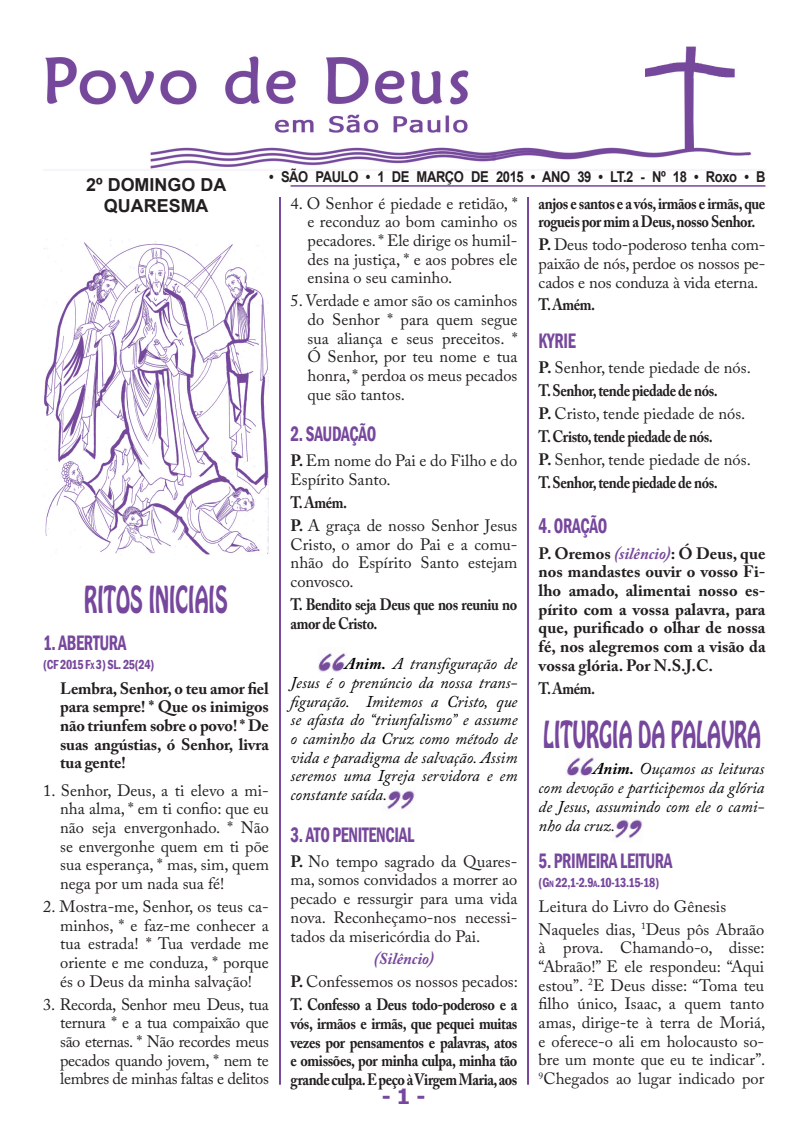
<style>
.page{position:relative;width:808px;height:1127px;background:#fff}
.page>*{position:absolute;margin:0;border:0;box-sizing:border-box;transform-origin:0 0}
.capítulo{font:32.85px "Hobo Std";color:#76479c;scale:.6 1}
.Titulo{font:600 condensed 21.45px "Franklin Gothic";letter-spacing:-.02em;color:#76479c;scale:.79 1}
.t1{font:700 21px "Tahoma";color:#76479c}
.Título_MISSA{font:700 18px "Arial";color:#231f20}
.Texto{font:16.5px/18.8px "Adobe Caslon Pro";color:#231f20;text-align:justify}
.Música{font:16.5px/18.8px "Adobe Caslon Pro";color:#231f20;text-align:justify}
.Todos{font:700 16.5px/18.8px "Adobe Caslon Pro";letter-spacing:-.03em;color:#231f20;scale:.87 1}
.Comentários{font:italic 16.5px/18.8px "Adobe Caslon Pro";color:#000;text-align:justify}
.Texto-2{font:700 16.5px/18.8px "Adobe Caslon Pro";color:#231f20;text-align:justify}
.Refrão{font:700 16.5px/18.8px "Adobe Caslon Pro";letter-spacing:-.01em;color:#231f20;text-align:justify}
.Texto-3{font:italic 700 16.5px "Adobe Caslon Pro";color:#76479c}
.Data_da_Celebração{font:700 15px "Arial";letter-spacing:-.03em;color:#231f20;scale:.87 1}
.sub_título{font:600 condensed 13.5px "Franklin Gothic";letter-spacing:-.03em;color:#76479c;scale:.91 1}
.s1{font-weight:700}
.s2{font-style:italic;color:#76479c}
.s3{font-size:9.45px}
</style>
<div class="page">
<hr style="left:279px;top:43px;width:2px;height:1041px;background:#76479c">
<hr style="left:527px;top:43px;width:2px;height:1041px;background:#76479c">
<img style="left:615px;top:819px;width:28px;height:20px">
<img style="left:566px;top:757px;width:28px;height:19px">
<img style="left:318px;top:653px;width:28px;height:19px">
<img style="left:387px;top:790px;width:28px;height:20px">
<div style="left:268px;top:163px;width:281px;height:33px;background:#fff"></div>
<img style="left:45px;top:43px;width:707px;height:127px">
<hr style="left:291px;top:185px;width:474px;height:2px;background:#76479c">
<img style="left:44px;top:240px;width:225px;height:315px">
<p class="Data_da_Celebração" style="left:269px;top:166px;width:572px">• SÃO PAULO • 1 DE MARÇO DE 2015 • ANO 39 • LT.2 - Nº 18 • Roxo • B</p>
<p class="Título_MISSA" style="left:86px;top:173px;width:142px">2º DOMINGO DA</p>
<p class="Título_MISSA" style="left:104px;top:194px;width:106px">QUARESMA</p>
<p class="Música" style="left:308px;top:193px;width:211px;text-indent:-17px">4. O Senhor é piedade e retidão, * e reconduz ao bom caminho os pecadores. * Ele dirige os humil&shy;des na justiça, * e aos pobres ele ensina o seu caminho.</p>
<p class="Música" style="left:308px;top:291px;width:211px;text-indent:-17px">5. Verdade e amor são os caminhos do Senhor * para quem segue sua aliança e seus preceitos. * Ó Senhor, por teu nome e tua honra, * perdoa os meus pecados que são tantos.</p>
<p class="Titulo" style="left:291px;top:420px;width:110px">2. SAUDAÇÃO</p>
<p class="Texto" style="left:291px;top:451px;width:228px"><span class="s1">P.</span> Em nome do Pai e do Filho e do<br>Espírito Santo.</p>
<p class="Todos" style="left:291px;top:493px;width:67px">T. Amém.</p>
<p class="Texto" style="left:291px;top:516px;width:228px"><span class="s1">P.</span> A graça de nosso Senhor Jesus Cristo, o amor do Pai e a comu&shy;nhão do Espírito Santo estejam convosco.</p>
<p class="Todos" style="left:291px;top:595px;width:262px">T. Bendito seja Deus que nos reuniu no amor de Cristo.</p>
<p class="Comentários" style="left:291px;top:654px;width:228px;text-indent:54px"><span class="s1">Anim.</span> A transfiguração de Jesus é o prenúncio da nossa trans&shy;figuração. Imitemos a Cristo, que se afasta do “triunfalismo” e assume o caminho da Cruz como método de vida e paradigma de salvação. Assim seremos uma Igreja servidora e em constante saída.</p>
<p class="Titulo" style="left:291px;top:820px;width:158px">3. ATO PENITENCIAL</p>
<p class="Texto" style="left:291px;top:852px;width:228px"><span class="s1">P.</span> No tempo sagrado da Quares&shy;ma, somos convidados a morrer ao pecado e ressurgir para uma vida nova. Reconheçamo-nos necessi&shy;tados da misericórdia do Pai.</p>
<p class="Texto-3" style="left:374px;top:949px;width:62px">(Silêncio)</p>
<p class="Texto" style="left:291px;top:972px;width:229px"><span class="s1">P.</span> Confessemos os nossos pecados:</p>
<p class="Todos" style="left:291px;top:995px;width:262px;text-align:justify">T. Confesso a Deus todo-poderoso e a vós, irmãos e irmãs, que pequei muitas vezes por pensamentos e palavras, atos e omissões, por minha culpa, minha tão grande culpa. E peço à Virgem Maria, aos</p>
<p class="Todos" style="left:539px;top:193px;width:262px">anjos e santos e a vós, irmãos e irmãs, que rogueis por mim a Deus, nosso Senhor.</p>
<p class="Texto" style="left:539px;top:235px;width:228px"><span class="s1">P.</span> Deus todo-poderoso tenha com&shy;paixão de nós, perdoe os nossos pe&shy;cados e nos conduza à vida eterna.</p>
<p class="Todos" style="left:539px;top:295px;width:67px">T. Amém.</p>
<p class="Titulo" style="left:539px;top:326px;width:49px">KYRIE</p>
<p class="Texto" style="left:539px;top:358px;width:214px"><span class="s1">P.</span> Senhor, tende piedade de nós.</p>
<p class="Todos" style="left:539px;top:381px;width:207px">T. Senhor, tende piedade de nós.</p>
<p class="Texto" style="left:539px;top:404px;width:208px"><span class="s1">P.</span> Cristo, tende piedade de nós.</p>
<p class="Todos" style="left:539px;top:427px;width:202px">T. Cristo, tende piedade de nós.</p>
<p class="Texto" style="left:539px;top:449px;width:214px"><span class="s1">P.</span> Senhor, tende piedade de nós.</p>
<p class="Todos" style="left:539px;top:472px;width:207px">T. Senhor, tende piedade de nós.</p>
<p class="Titulo" style="left:539px;top:512px;width:88px">4. ORAÇÃO</p>
<p class="Texto-2" style="left:539px;top:543px;width:228px">P. Oremos <span class="s2">(silêncio)</span>: Ó Deus, que nos mandastes ouvir o vosso Fi&shy;lho amado, alimentai nosso es&shy;pírito com a vossa palavra, para que, purificado o olhar de nossa fé, nos alegremos com a visão da vossa glória. Por N.S.J.C.</p>
<p class="Todos" style="left:539px;top:678px;width:67px">T. Amém.</p>
<p class="capítulo" style="left:84px;top:577px;width:241px">RITOS INICIAIS</p>
<p class="Titulo" style="left:43px;top:628px;width:107px">1. ABERTURA</p>
<p class="sub_título" style="left:43px;top:655px;width:124px">(CF 2015 F<span class="s3">X</span> 3) SL. 25(24)</p>
<p class="Refrão" style="left:60px;top:678px;width:210px">Lembra, Senhor, o teu amor fiel para sempre! * Que os inimigos não triunfem sobre o povo! * De suas angústias, ó Senhor, livra tua gente!</p>
<p class="Música" style="left:60px;top:780px;width:210px;text-indent:-17px">1. Senhor, Deus, a ti elevo a mi&shy;nha alma, * em ti confio: que eu não seja envergonhado. * Não se envergonhe quem em ti põe sua esperança, * mas, sim, quem nega por um nada sua fé!</p>
<p class="Música" style="left:60px;top:897px;width:210px;text-indent:-17px">2. Mostra-me, Senhor, os teus ca&shy;minhos, * e faz-me conhecer a tua estrada! * Tua verdade me oriente e me conduza, * porque és o Deus da minha salvação!</p>
<p class="Música" style="left:60px;top:994px;width:210px;text-indent:-17px">3. Recorda, Senhor meu Deus, tua ternura * e a tua compaixão que são eternas. * Não recordes meus pecados quando jovem, * nem te lembres de minhas faltas e delitos</p>
<p class="capítulo" style="left:543px;top:711px;width:364px">LITURGIA DA PALAVRA</p>
<p class="Comentários" style="left:539px;top:759px;width:227px;text-indent:54px"><span class="s1">Anim.</span> Ouçamos as leituras com devoção e participemos da glória de Jesus, assumindo com ele o cami&shy;nho da cruz.</p>
<p class="Titulo" style="left:539px;top:846px;width:171px">5. PRIMEIRA LEITURA</p>
<p class="sub_título" style="left:539px;top:873px;width:134px">(G<span class="s3">N</span> 22,1-2.9<span class="s3">A</span>.10-13.15-18)</p>
<p class="Texto" style="left:539px;top:896px;width:189px">Leitura do Livro do Gênesis</p>
<p class="Texto" style="left:539px;top:919px;width:228px">Naqueles dias, <sup>1</sup>Deus pôs Abraão à prova. Chamando-o, disse: “Abraão!” E ele respondeu: “Aqui estou”. <sup>2</sup>E Deus disse: “Toma teu filho único, Isaac, a quem tanto amas, dirige-te à terra de Moriá, e oferece-o ali em holocausto so&shy;bre um monte que eu te indicar”.<br><sup>9</sup>Chegados ao lugar indicado por</p>
<p class="t1" style="left:382px;top:1081px;width:45px">- 1 -</p>
</div>
